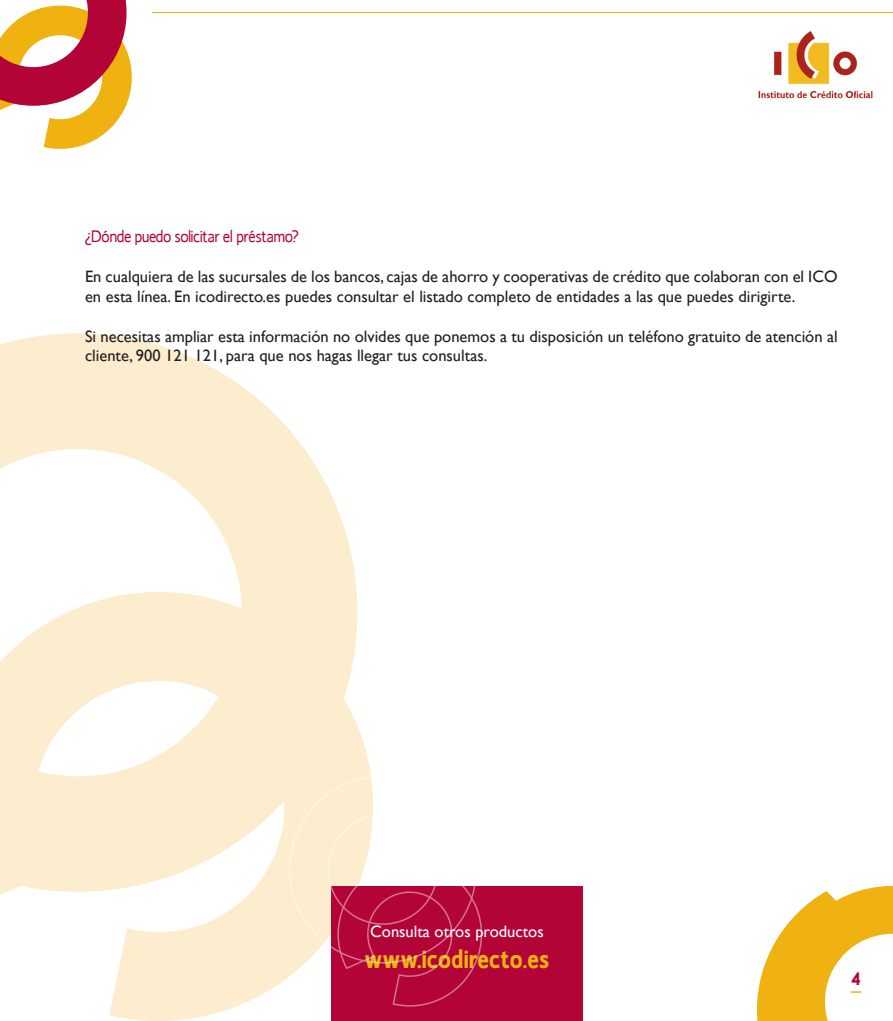
<style>
.page{position:relative;width:893px;height:1021px;background:#fff}
.page>*{position:absolute;margin:0;border:0;box-sizing:border-box;transform-origin:0 0}
.t1{font:700 25.5px "Ligurino";color:#efb211}
.t2{font:700 18px "Ligurino";color:#b30437}
.t3{font:16.5px/19.8px "Gill Sans";color:#231f20}
.t4{font:16.5px "Ligurino";color:#b30437}
.t5{font:16.5px "Gill Sans";color:#fff}
</style>
<div class="page">
<svg style="left:0;top:0;width:132px;height:149px"></svg>
<svg style="left:757px;top:885px;width:136px;height:135px"></svg>
<img style="left:758px;top:31px;width:115px;height:68px">
<hr style="left:152px;top:12px;width:741px;height:1px;background:#efb211">
<svg style="left:0;top:604px;width:371px;height:416px"></svg>
<svg style="left:0;top:333px;width:357px;height:558px;fill:#fcedce"></svg>
<div style="left:331px;top:886px;width:252px;height:134px;background:#b30437"></div>
<svg style="left:288px;top:774px;width:195px;height:233px"></svg>
<p class="t4" style="left:85px;top:227px;width:215px">¿Dónde puedo solicitar el préstamo?</p>
<p class="t3" style="left:85px;top:267px;width:754px">En cualquiera de las sucursales de los bancos, cajas de ahorro y cooperativas de crédito que colaboran con el ICO en esta línea. En icodirecto.es puedes consultar el listado completo de entidades a las que puedes dirigirte.</p>
<p class="t3" style="left:85px;top:326px;width:754px">Si necesitas ampliar esta información no olvides que ponemos a tu disposición un teléfono gratuito de atención al cliente, 900 121 121, para que nos hagas llegar tus consultas.</p>
<p class="t5" style="left:370px;top:921px;width:175px">Consulta otros productos</p>
<p class="t1" style="left:364px;top:944px;width:186px">www.icodirecto.es</p>
<p class="t2" style="left:851px;top:967px;width:12px">4</p>
</div>
